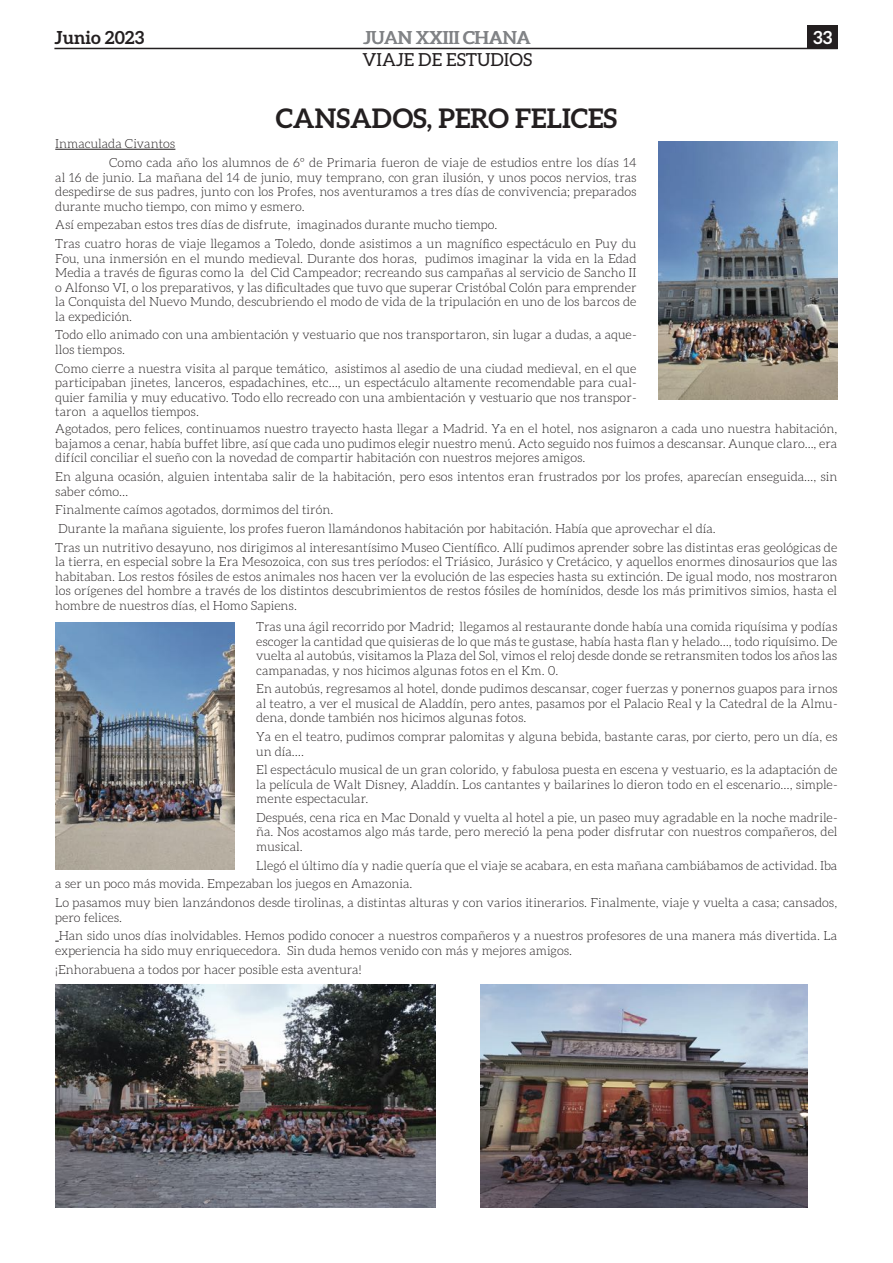
<style>
.page{position:relative;width:893px;height:1263px;background:#fff}
.page>*{position:absolute;margin:0;border:0;box-sizing:border-box;transform-origin:0 0}
.t1{font:700 27px "Aleo";color:#231f20}
.t2{font:18px "Aleo";color:#231f20}
.t3{font:18px "Aleo";color:#808285}
.t4{font:700 18px "Aleo";color:#231f20}
.t5{font:700 18px "Aleo";color:#fff}
.t6{font:300 12.6px/14.5px "Aleo";color:#231f20}
</style>
<div class="page">
<hr style="left:54px;top:48px;width:784px;height:1px;background:#231f20">
<div style="left:808px;top:25px;width:30px;height:23px;background:#231f20"></div>
<img style="left:55px;top:984px;width:381px;height:224px">
<img style="left:480px;top:984px;width:328px;height:224px">
<hr style="left:55px;top:149px;width:120px;height:1px;background:#231f20">
<img style="left:658px;top:141px;width:180px;height:259px">
<img style="left:55px;top:623px;width:180px;height:247px">
<h2 class="t4" style="left:54px;top:27px;width:91px">Junio 2023</h2>
<h2 class="t3" style="left:364px;top:28px;width:169px">JUAN XXIII CHANA</h2>
<h2 class="t5" style="left:813px;top:27px;width:21px">33</h2>
<h2 class="t2" style="left:362px;top:49px;width:171px">VIAJE DE ESTUDIOS</h2>
<h1 class="t1" style="left:276px;top:103px;width:343px">CANSADOS, PERO FELICES</h1>
<p class="t6" style="left:109px;top:135px;width:529px;line-height:18.8px;text-indent:-54px">Inmaculada Civantos<br>Como cada año los alumnos de 6º de Primaria fueron de viaje de estudios entre los días 14</p>
<p class="t6" style="left:55px;top:170px;width:583px;text-align:justify">al 16 de junio. La mañana del 14 de junio, muy temprano, con gran ilusión, y unos pocos nervios, tras despedirse de sus padres, junto con los Profes, nos aventuramos a tres días de convivencia; preparados durante mucho tiempo, con mimo y esmero.</p>
<p class="t6" style="left:55px;top:215px;width:583px;line-height:18.8px">Así empezaban estos tres días de disfrute, imaginados durante mucho tiempo.<br>Tras cuatro horas de viaje llegamos a Toledo, donde asistimos a un magnífico espectáculo en Puy du</p>
<p class="t6" style="left:55px;top:251px;width:583px;text-align:justify">Fou, una inmersión en el mundo medieval. Durante dos horas, pudimos imaginar la vida en la Edad Media a través de figuras como la del Cid Campeador; recreando sus campañas al servicio de Sancho II o Alfonso VI, o los preparativos, y las dificultades que tuvo que superar Cristóbal Colón para emprender la Conquista del Nuevo Mundo, descubriendo el modo de vida de la tripulación en uno de los barcos de la expedición.</p>
<p class="t6" style="left:55px;top:328px;width:583px">Todo ello animado con una ambientación y vestuario que nos transportaron, sin lugar a dudas, a aque&shy;llos tiempos.</p>
<p class="t6" style="left:55px;top:361px;width:583px;text-align:justify">Como cierre a nuestra visita al parque temático, asistimos al asedio de una ciudad medieval, en el que participaban jinetes, lanceros, espadachines, etc…, un espectáculo altamente recomendable para cual&shy;quier familia y muy educativo. Todo ello recreado con una ambientación y vestuario que nos transpor&shy;taron a aquellos tiempos.</p>
<p class="t6" style="left:55px;top:422px;width:784px;text-align:justify">Agotados, pero felices, continuamos nuestro trayecto hasta llegar a Madrid. Ya en el hotel, nos asignaron a cada uno nuestra habitación, bajamos a cenar, había buffet libre, así que cada uno pudimos elegir nuestro menú. Acto seguido nos fuimos a descansar. Aunque claro..., era difícil conciliar el sueño con la novedad de compartir habitación con nuestros mejores amigos.</p>
<p class="t6" style="left:55px;top:469px;width:784px">En alguna ocasión, alguien intentaba salir de la habitación, pero esos intentos eran frustrados por los profes, aparecían enseguida…, sin saber cómo…</p>
<p class="t6" style="left:55px;top:500px;width:784px;line-height:18.8px">Finalmente caímos agotados, dormimos del tirón.<br>Durante la mañana siguiente, los profes fueron llamándonos habitación por habitación. Había que aprovechar el día.<br>Tras un nutritivo desayuno, nos dirigimos al interesantísimo Museo Científico. Allí pudimos aprender sobre las distintas eras geológicas de</p>
<p class="t6" style="left:55px;top:554px;width:784px;text-align:justify">la tierra, en especial sobre la Era Mesozoica, con sus tres períodos: el Triásico, Jurásico y Cretácico, y aquellos enormes dinosaurios que las habitaban. Los restos fósiles de estos animales nos hacen ver la evolución de las especies hasta su extinción. De igual modo, nos mostraron los orígenes del hombre a través de los distintos descubrimientos de restos fósiles de homínidos, desde los más primitivos simios, hasta el hombre de nuestros días, el Homo Sapiens.</p>
<p class="t6" style="left:256px;top:619px;width:583px;text-align:justify">Tras una ágil recorrido por Madrid; llegamos al restaurante donde había una comida riquísima y podías escoger la cantidad que quisieras de lo que más te gustase, había hasta flan y helado…, todo riquísimo. De vuelta al autobús, visitamos la Plaza del Sol, vimos el reloj desde donde se retransmiten todos los años las campanadas, y nos hicimos algunas fotos en el Km. 0.</p>
<p class="t6" style="left:256px;top:681px;width:583px;text-align:justify">En autobús, regresamos al hotel, donde pudimos descansar, coger fuerzas y ponernos guapos para irnos al teatro, a ver el musical de Aladdín, pero antes, pasamos por el Palacio Real y la Catedral de la Almu&shy;dena, donde también nos hicimos algunas fotos.</p>
<p class="t6" style="left:256px;top:729px;width:583px">Ya en el teatro, pudimos comprar palomitas y alguna bebida, bastante caras, por cierto, pero un día, es un día….</p>
<p class="t6" style="left:256px;top:762px;width:583px;text-align:justify">El espectáculo musical de un gran colorido, y fabulosa puesta en escena y vestuario, es la adaptación de la película de Walt Disney, Aladdín. Los cantantes y bailarines lo dieron todo en el escenario…, simple&shy;mente espectacular.</p>
<p class="t6" style="left:256px;top:810px;width:583px;text-align:justify">Después, cena rica en Mac Donald y vuelta al hotel a pie, un paseo muy agradable en la noche madrile&shy;ña. Nos acostamos algo más tarde, pero mereció la pena poder disfrutar con nuestros compañeros, del musical.</p>
<p class="t6" style="left:55px;top:856px;width:784px;line-height:18.8px;text-indent:201px">Llegó el último día y nadie quería que el viaje se acabara, en esta mañana cambiábamos de actividad. Iba a ser un poco más movida. Empezaban los juegos en Amazonia.<br>Lo pasamos muy bien lanzándonos desde tirolinas, a distintas alturas y con varios itinerarios. Finalmente, viaje y vuelta a casa; cansados,</p>
<p class="t6" style="left:55px;top:908px;width:784px;line-height:18.8px">pero felices.<br>Han sido unos días inolvidables. Hemos podido conocer a nuestros compañeros y a nuestros profesores de una manera más divertida. La</p>
<p class="t6" style="left:55px;top:941px;width:518px;line-height:18.8px">experiencia ha sido muy enriquecedora. Sin duda hemos venido con más y mejores amigos. ¡Enhorabuena a todos por hacer posible esta aventura!</p>
</div>
